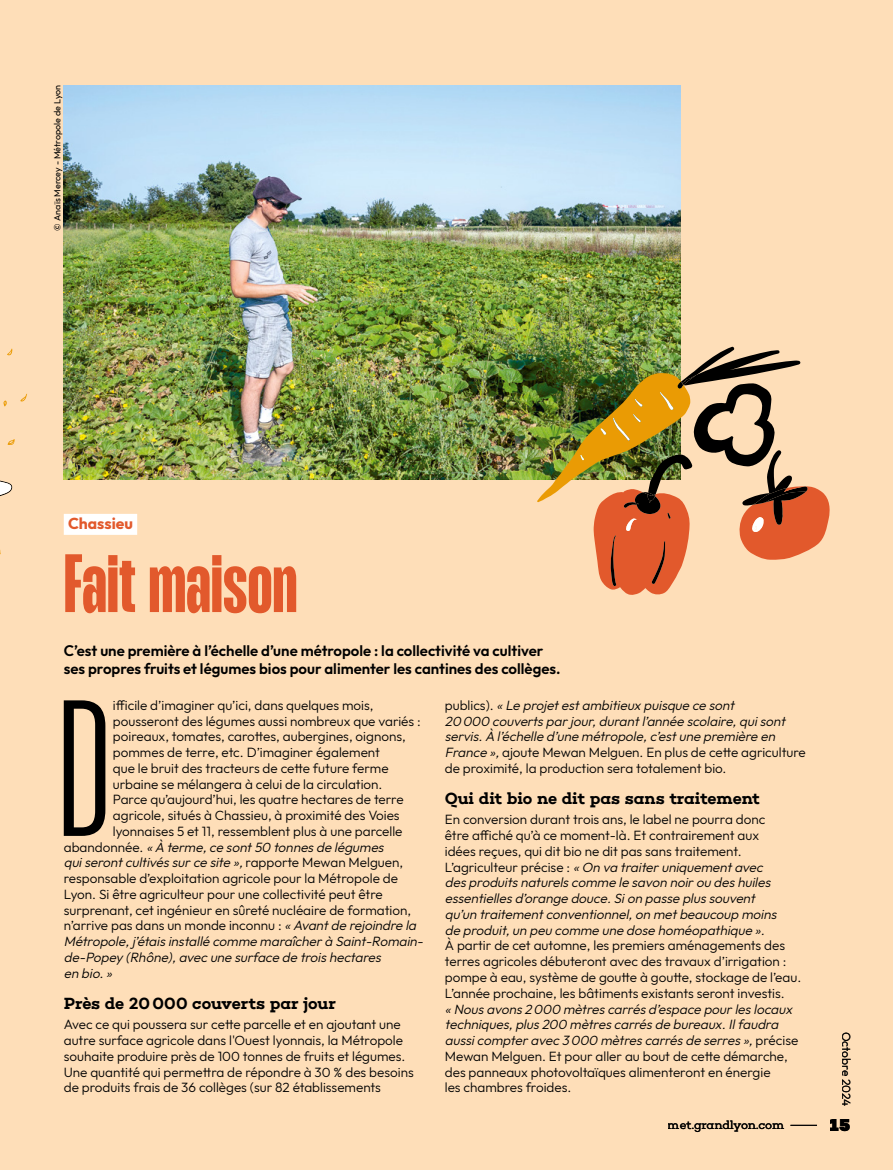
<style>
.page{position:relative;width:893px;height:1170px;background:#fff}
.page>*{position:absolute;margin:0;border:0;box-sizing:border-box;transform-origin:0 0}
.t1{font:300 193.5px "Mango Grotesque";color:#000}
.t2{font:700 82.5px "Mango Grotesque";color:#e2592c}
.t3{font:900 18px "Choplin";color:#000}
.t4{font:600 16.5px "Choplin";letter-spacing:-.005em;color:#000}
.t5{font:700 15.75px "Outfit";color:#e2592c}
.t6{font:600 15px/17.2px "Outfit";color:#000}
.t7{font:italic 300 13.5px/15.8px "Outfit";color:#000}
.t8{font:300 13.5px/15.8px "Outfit";color:#000}
.t9{font:12px "Choplin";letter-spacing:-.02em;color:#000}
.t10{font:300 12px "Outfit";color:#000}
.t11{font:9px "Outfit";color:#000}
.s1{font-style:normal}
.s2{font-style:italic}
</style>
<div class="page">
<div style="left:0;top:0;width:893px;height:1169px;background:#fedeb8"></div>
<svg style="left:0;top:480px;width:12px;height:16px"></svg>
<svg style="left:20px;top:393px;width:7px;height:8px"></svg>
<svg style="left:7px;top:348px;width:5px;height:7px"></svg>
<svg style="left:8px;top:439px;width:7px;height:6px"></svg>
<svg style="left:4px;top:400px;width:3px;height:6px"></svg>
<img style="left:64px;top:85px;width:616px;height:394px">
<div style="left:64px;top:514px;width:73px;height:21px;background:#fff"></div>
<img style="left:537px;top:346px;width:293px;height:249px">
<svg style="left:790px;top:1124px;width:27px;height:1px"></svg>
<p class="t11" style="left:52px;top:231px;width:147px;rotate:-90deg">© Anaïs Mercey - Métropole de Lyon</p>
<p class="t5" style="left:68px;top:512px;width:66px">Chassieu</p>
<h2 class="t2" style="left:64px;top:546px;width:235px">Fait maison</h2>
<p class="t6" style="left:64px;top:643px;width:498px">C’est une première à l’échelle d’une métropole : la collectivité va cultiver ses propres fruits et légumes bios pour alimenter les cantines des collèges.</p>
<h1 class="t1" style="left:57px;top:681px;width:55px">D</h1>
<p class="t8" style="left:113px;top:697px;width:262px">ifficile d’imaginer qu’ici, dans quelques mois,</p>
<p class="t7" style="left:445px;top:697px;width:363px"><span class="s1">p u b l i c s ) .</span> « Le projetestambitieux puisque ce sont<br>20000 couvertsparjour,durantl’année scolaire,quisont servis.À l’échelle d’une métropole,c’estune première en France»,<span class="s1">ajoute Mewan Melguen. En plus de cette agriculture de proximité, la production sera totalement bio.</span></p>
<p class="t4" style="left:445px;top:789px;width:316px">Qui dit bio ne dit pas sans traitement</p>
<p class="t7" style="left:445px;top:812px;width:336px"><span class="s1">En conversion durant trois ans, le label ne pourra donc être affiché qu’à ce moment-là. Et contrairement aux idées reçues, qui dit bio ne dit pas sans traitement.<br>L’a g r i c u l te u r p ré c i s e :</span> « On va traiteruniquementavec desproduitsnaturelscomme le savon noirou deshuiles essentiellesd’orange douce.Sion passe plussouvent qu’un traitementconventionnel,on metbeaucoup moins de produit,un peu comme une dose homéopathique ».</p>
<p class="t8" style="left:445px;top:938px;width:358px">À partir de cet automne, les premiers aménagements des terres agricoles débuteront avec des travaux d’irrigation : pompe à eau, système de goutte à goutte, stockage de l’eau.<br>L’année prochaine, les bâtiments existants seront investis.</p>
<p class="t7" style="left:445px;top:1001px;width:355px">« Nousavons2000 mètrescarrésd’espace pourleslocaux techniques,plus200 mètrescarrésde bureaux.Ilfaudra aussicompteravec 3000 mètrescarrésde serres»,<span class="s1">p r é c i s e Mewan Melguen. Et pour aller au bout de cette démarche, des panneaux photovoltaïques alimenteront en énergie<br>les chambres froides.</span></p>
<p class="t9" style="left:668px;top:1118px;width:118px">met.grandlyon.com</p>
<p class="t8" style="left:113px;top:713px;width:309px">pousseront des légumes aussi nombreux que variés :</p>
<p class="t8" style="left:113px;top:729px;width:294px">poireaux, tomates, carottes, aubergines, oignons,</p>
<p class="t8" style="left:113px;top:744px;width:269px">pommes de terre, etc. D’imaginer également</p>
<p class="t8" style="left:113px;top:760px;width:277px">que le bruit des tracteurs de cette future ferme</p>
<p class="t8" style="left:113px;top:776px;width:271px">urbaine se mélangera à celui de la circulation.</p>
<p class="t8" style="left:113px;top:792px;width:292px">Parce qu’aujourd’hui, les quatre hectares de terre</p>
<p class="t8" style="left:113px;top:807px;width:288px">agricole, situés à Chassieu, à proximité des Voies</p>
<p class="t8" style="left:113px;top:823px;width:291px">lyonnaises 5 et 11, ressemblent plus à une parcelle</p>
<p class="t7" style="left:64px;top:839px;width:325px"><span class="s1">a b a n d o n n é e .</span> « À terme,ce sont50 tonnesde légumes</p>
<p class="t7" style="left:64px;top:855px;width:341px">quiserontcultivéssurce site »,<span class="s1">ra p p o rte M ewa n M e l g u e n ,</span></p>
<p class="t8" style="left:64px;top:870px;width:336px">responsable d’exploitation agricole pour la Métropole de</p>
<p class="t8" style="left:64px;top:886px;width:320px">Lyon. Si être agriculteur pour une collectivité peut être</p>
<p class="t8" style="left:64px;top:902px;width:349px">surprenant, cet ingénieur en sûreté nucléaire de formation,</p>
<p class="t8" style="left:64px;top:918px;width:357px">n’arrive pas dans un monde inconnu : <span class="s2">«Avantde rejoindre la</span></p>
<p class="t7" style="left:64px;top:933px;width:364px">Métropole,j ’étaisinstallé comme maraîcherà Saint-Romain-</p>
<p class="t7" style="left:64px;top:949px;width:322px">de-Popey (Rhône),avec une surface de troishectares</p>
<p class="t7" style="left:64px;top:965px;width:53px">en bio. »</p>
<p class="t4" style="left:64px;top:993px;width:273px">Près de 20 000 couverts par jour</p>
<p class="t8" style="left:64px;top:1016px;width:351px">Avec ce qui poussera sur cette parcelle et en ajoutant une autre surface agricole dans l'Ouest lyonnais, la Métropole souhaite produire près de 100 tonnes de fruits et légumes.<br>Une quantité qui permettra de répondre à 30 % des besoins de produits frais de 36 collèges (sur 82 établissements</p>
<p class="t10" style="left:854px;top:1031px;width:76px;rotate:90deg">Octobre 2024</p>
<h3 class="t3" style="left:830px;top:1114px;width:22px">15</h3>
</div>
